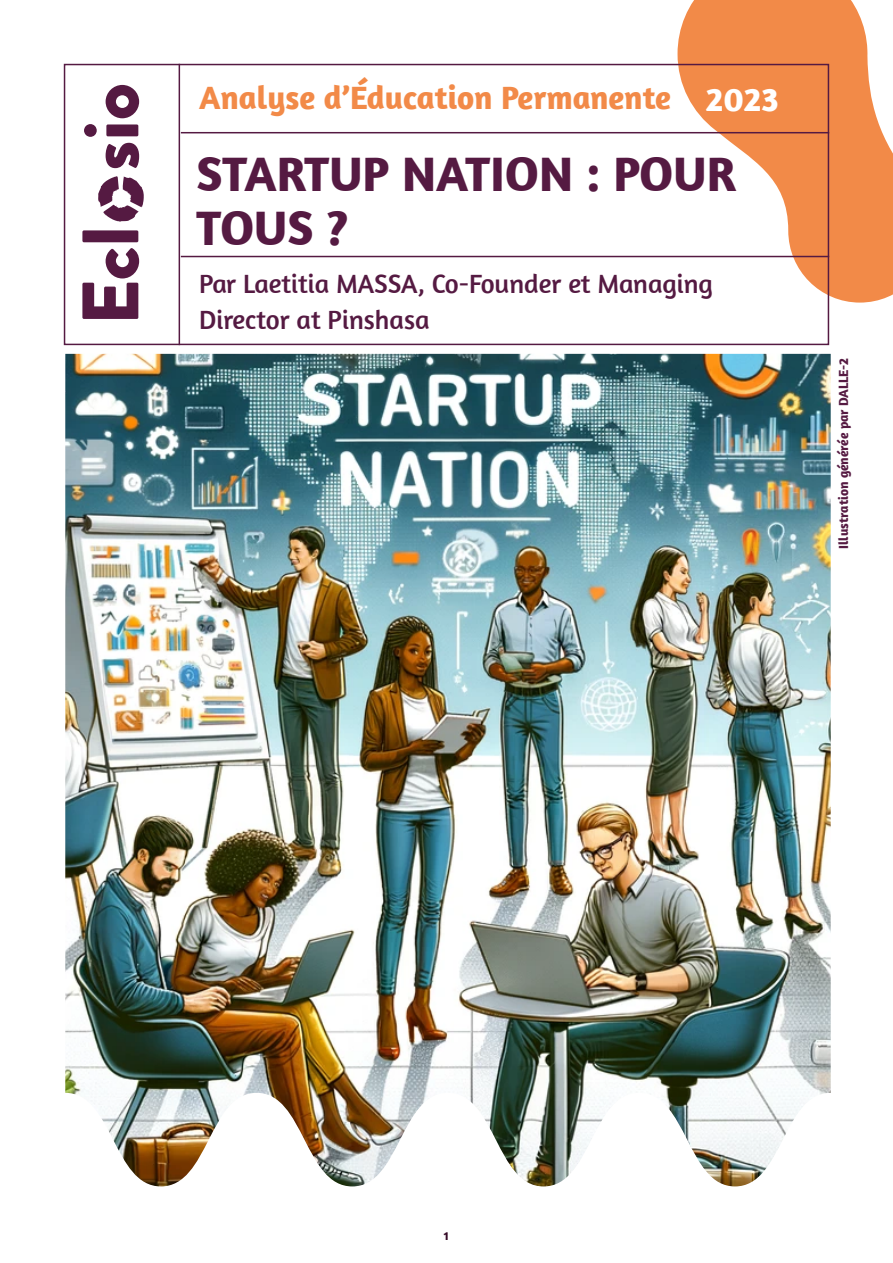
<style>
.page{position:relative;width:893px;height:1263px;background:#fff}
.page>*{position:absolute;margin:0;border:0;box-sizing:border-box;transform-origin:0 0}
.t1{font:700 49.5px/54px "Amaranth";color:#551a42}
.t2{font:700 33px "Amaranth";color:#f28a48}
.t3{font:27px/36px "Amaranth";color:#551a42}
.t4{font:700 13.5px "Amaranth";color:#551a42}
.t5{font:700 12px "Amaranth";color:#360b27}
.s1{font-size:34.5px;color:#fff}
</style>
<div class="page">
<svg style="left:677px;top:0;width:216px;height:303px;fill:#f28a48"></svg>
<div style="left:64px;top:64px;width:765px;height:281px;border:2px solid #551a42"></div>
<hr style="left:179px;top:64px;width:1px;height:281px;background:#551a42">
<img style="left:65px;top:354px;width:766px;height:832px">
<hr style="left:181px;top:256px;width:648px;height:1px;background:#551a42">
<svg style="left:82px;top:248px;width:57px;height:71px"></svg>
<div style="left:82px;top:230px;width:56px;height:12px;background:#551a42;border-radius:2px"></div>
<svg style="left:106px;top:143px;width:33px;height:25px"></svg>
<svg style="left:84px;top:124px;width:54px;height:13px"></svg>
<svg style="left:106px;top:85px;width:33px;height:33px"></svg>
<svg style="left:98px;top:176px;width:46px;height:46px"></svg>
<hr style="left:181px;top:132px;width:648px;height:1px;background:#551a42">
<p class="t2" style="left:199px;top:77px;width:581px">Analyse d’Éducation Permanente <span class="s1">2023</span></p>
<h1 class="t1" style="left:196px;top:145px;width:541px">STARTUP NATION : POUR<br>TOUS ?</h1>
<p class="t3" style="left:199px;top:265px;width:515px">Par Laetitia MASSA, Co-Founder et Managing<br>Director at Pinshasa</p>
<p class="t4" style="left:835px;top:549px;width:192px;rotate:-90deg">Illustration générée par DALLE-2</p>
<p class="t5" style="left:444px;top:1228px;width:7px">1</p>
</div>
